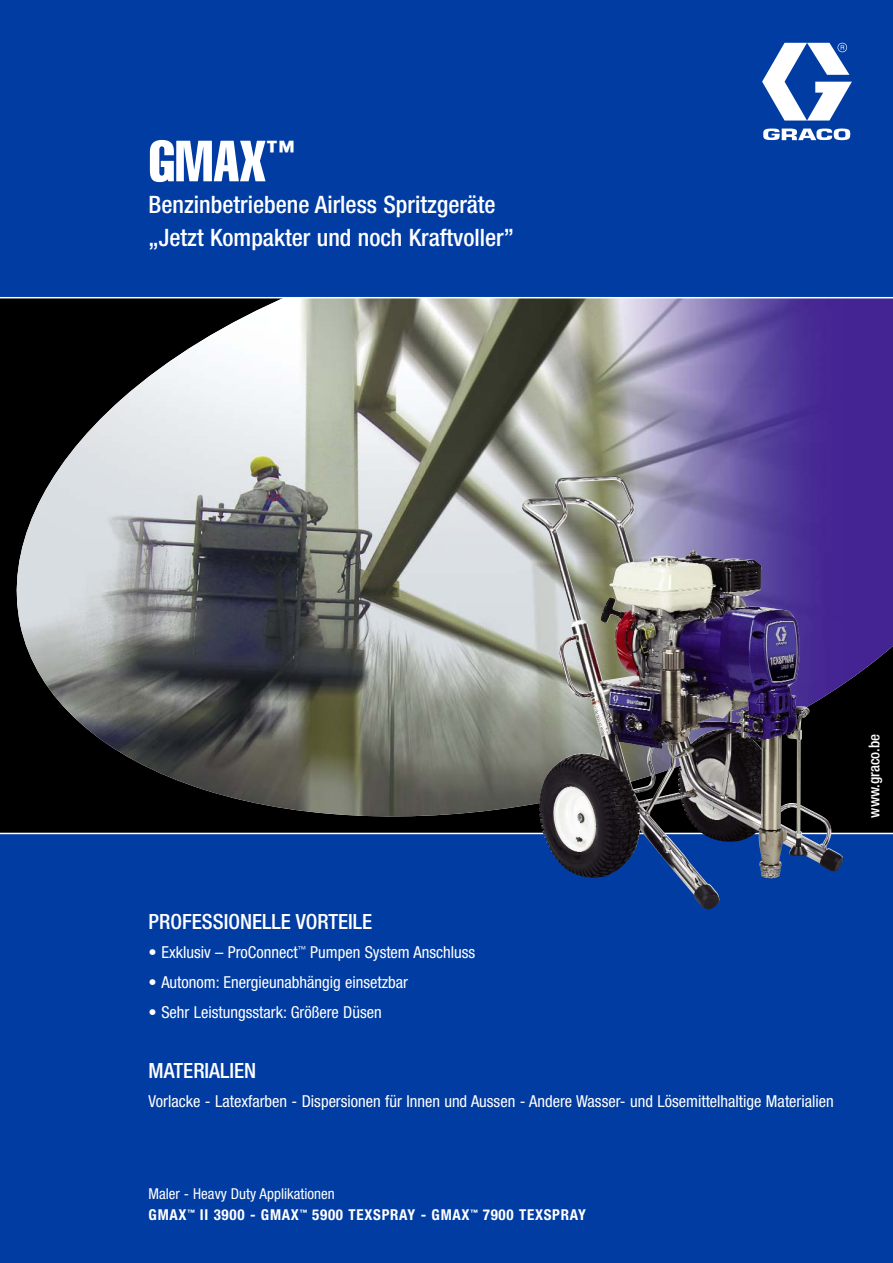
<style>
.page{position:relative;width:893px;height:1263px;background:#fff}
.page>*{position:absolute;margin:0;border:0;box-sizing:border-box;transform-origin:0 0}
.t1{font:57px "Helvetica LT Std Comp";color:#fff}
.t2{font:500 condensed 24px/33px "Helvetica Neue LT Std";color:#fff}
.t3{font:500 condensed 21px "Helvetica Neue LT Std";color:#fff}
.t4{font:condensed 16.5px "Helvetica Neue LT Std";color:#fff}
.t5{font:700 condensed 15px "Helvetica Neue LT Std";letter-spacing:.05em;color:#fff}
.t6{font:condensed 15px "Helvetica Neue LT Std";color:#fff}
.t7{font:500 condensed 15px "Helvetica Neue LT Std";color:#fff}
</style>
<div class="page">
<div style="left:5px;top:298px;width:887px;height:527px;background:#000"></div>
<img style="left:15px;top:298px;width:877px;height:519px">
<div style="left:0;top:833px;width:892px;height:430px;background:#003ca2"></div>
<div style="left:0;top:0;width:892px;height:298px;background:#003ca2"></div>
<svg style="left:762px;top:43px;width:90px;height:97px"></svg>
<hr style="left:0;top:297px;width:892px;height:1px;background:#fff">
<hr style="left:0;top:833px;width:892px;height:1px;background:#fff">
<img style="left:520px;top:475px;width:324px;height:404px">
<h1 class="t1" style="left:149px;top:128px;width:147px">GMAX<sup>™</sup></h1>
<h2 class="t2" style="left:149px;top:190px;width:367px">Benzinbetriebene Airless Spritzgeräte „Jetzt Kompakter und noch Kraftvoller”</h2>
<p class="t7" style="left:869px;top:818px;width:85px;rotate:-90deg">www.graco.be</p>
<p class="t3" style="left:149px;top:914px;width:225px">PROFESSIONELLE VORTEILE</p>
<p class="t4" style="left:149px;top:946px;width:328px">• Exklusiv – ProConnect<sup>™</sup> Pumpen System Anschluss</p>
<p class="t4" style="left:149px;top:976px;width:261px">• Autonom: Energieunabhängig einsetzbar</p>
<p class="t4" style="left:149px;top:1006px;width:235px">• Sehr Leistungsstark: Größere Düsen</p>
<p class="t3" style="left:149px;top:1063px;width:109px">MATERIALIEN</p>
<p class="t4" style="left:149px;top:1095px;width:687px">Vorlacke - Latexfarben - Dispersionen für Innen und Aussen - Andere Wasser- und Lösemittelhaltige Materialien</p>
<p class="t6" style="left:149px;top:1189px;width:188px">Maler - Heavy Duty Applikationen</p>
<p class="t5" style="left:149px;top:1207px;width:439px">GMAX<sup>™</sup> II 3900 - GMAX<sup>™</sup> 5900 TEXSPRAY - GMAX<sup>™</sup> 7900 TEXSPRAY</p>
</div>
